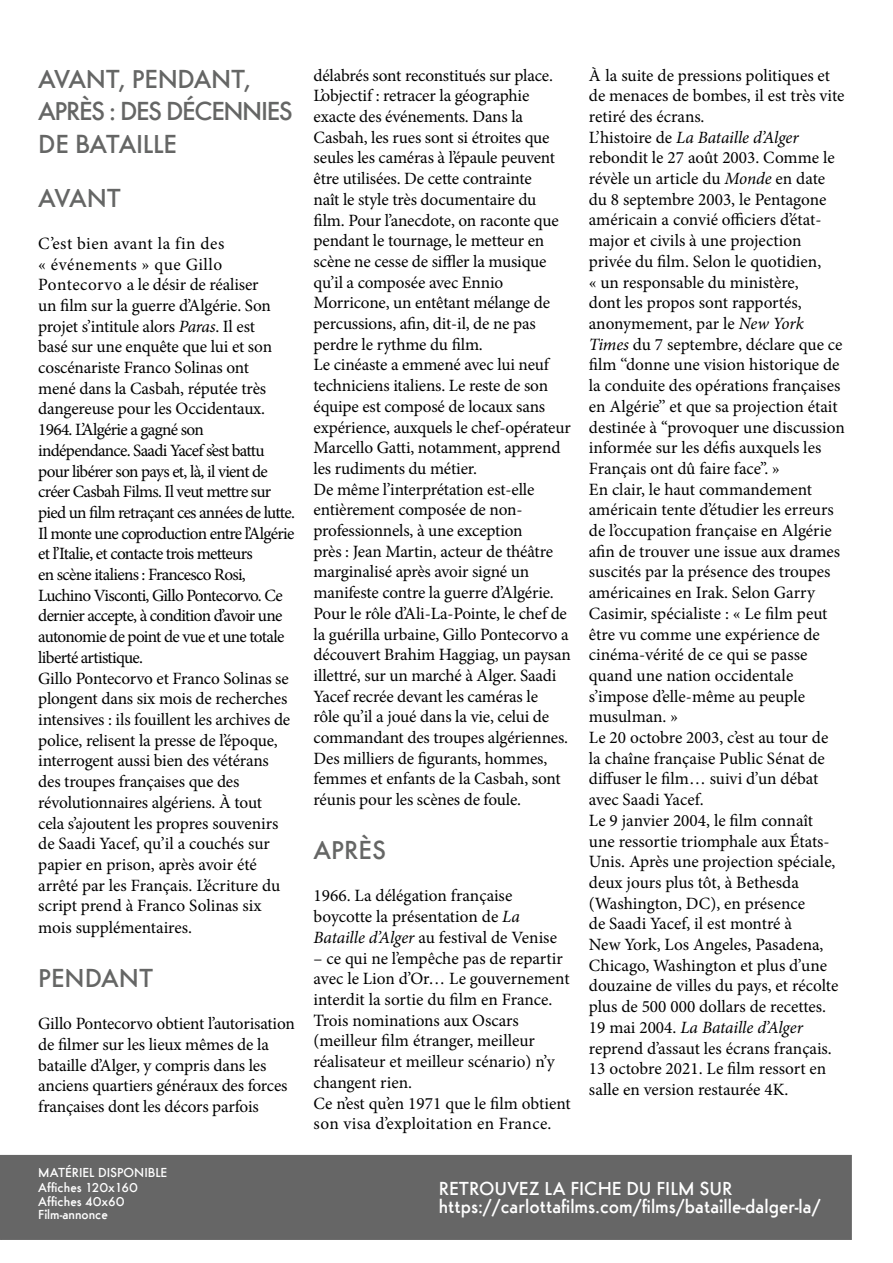
<style>
.page{position:relative;width:893px;height:1263px;background:#fff}
.page>*{position:absolute;margin:0;border:0;box-sizing:border-box;transform-origin:0 0}
.t1{font:500 27px/32.4px "Futura Ridendo";letter-spacing:-.05em;color:#656665}
.t2{font:500 27px "Futura Ridendo";letter-spacing:-.015em;color:#656665}
.t3{font:500 19.5px/18px "Futura Ridendo";color:#fff}
.t4{font:17.25px/20.7px "Minion Pro";letter-spacing:-.01em;color:#000}
.t5{font:500 13.5px/15px "Futura Ridendo";color:#fff}
.s1{font-style:italic}
</style>
<div class="page">
<div style="left:1px;top:1156px;width:850px;height:83px;background:#666"></div>
<h1 class="t1" style="left:38px;top:62px;width:256px">AVANT, PENDANT,<br>APRÈS : DES DÉCENNIES<br>DE BATAILLE</h1>
<h1 class="t2" style="left:38px;top:182px;width:84px">AVANT</h1>
<p class="t4" style="left:38px;top:233px;width:258px">C’est bien avant la fin des<br>« événements » que Gillo Pontecorvo a le désir de réaliser<br>un film sur la guerre d’Algérie. Son projet s’intitule alors <span class="s1">Paras</span>. Il est<br>basé sur une enquête que lui et son coscénariste Franco Solinas ont<br>mené dans la Casbah, réputée très dangereuse pour les Occidentaux.<br>1964. L’Algérie a gagné son indépendance. Saadi Yacef s’est battu pour libérer son pays et, là, il vient de créer Casbah Films. Il veut mettre sur pied un film retraçant ces années de lutte.<br>Il monte une coproduction entre l’Algérie et l’Italie, et contacte trois metteurs<br>en scène italiens : Francesco Rosi, Luchino Visconti, Gillo Pontecorvo. Ce dernier accepte, à condition d’avoir une autonomie de point de vue et une totale liberté artistique.<br>Gillo Pontecorvo et Franco Solinas se plongent dans six mois de recherches intensives : ils fouillent les archives de police, relisent la presse de l’époque, interrogent aussi bien des vétérans des troupes françaises que des révolutionnaires algériens. À tout<br>cela s’ajoutent les propres souvenirs de Saadi Yacef, qu’il a couchés sur papier en prison, après avoir été arrêté par les Français. L’écriture du script prend à Franco Solinas six mois supplémentaires.</p>
<h1 class="t2" style="left:38px;top:962px;width:116px">PENDANT</h1>
<p class="t4" style="left:38px;top:1013px;width:258px">Gillo Pontecorvo obtient l’autorisation de filmer sur les lieux mêmes de la bataille d’Alger, y compris dans les anciens quartiers généraux des forces françaises dont les décors parfois</p>
<p class="t5" style="left:38px;top:1165px;width:131px">MATÉRIEL DISPONIBLE<br>Affiches 120x160</p>
<p class="t5" style="left:38px;top:1194px;width:88px;line-height:13.5px">Affiches 40x60<br>Film-annonce</p>
<p class="t4" style="left:314px;top:65px;width:259px">délabrés sont reconstitués sur place.<br>L’objectif : retracer la géographie exacte des événements. Dans la Casbah, les rues sont si étroites que seules les caméras à l’épaule peuvent être utilisées. De cette contrainte<br>naît le style très documentaire du film. Pour l’anecdote, on raconte que pendant le tournage, le metteur en scène ne cesse de siffler la musique qu’il a composée avec Ennio Morricone, un entêtant mélange de percussions, afin, dit-il, de ne pas perdre le rythme du film.<br>Le cinéaste a emmené avec lui neuf techniciens italiens. Le reste de son équipe est composé de locaux sans expérience, auxquels le chef-opérateur Marcello Gatti, notamment, apprend les rudiments du métier.<br>De même l’interprétation est-elle entièrement composée de non&shy;professionnels, à une exception<br>près : Jean Martin, acteur de théâtre marginalisé après avoir signé un manifeste contre la guerre d’Algérie.<br>Pour le rôle d’Ali-La-Pointe, le chef de la guérilla urbaine, Gillo Pontecorvo a découvert Brahim Haggiag, un paysan illettré, sur un marché à Alger. Saadi Yacef recrée devant les caméras le<br>rôle qu’il a joué dans la vie, celui de commandant des troupes algériennes.<br>Des milliers de figurants, hommes, femmes et enfants de la Casbah, sont réunis pour les scènes de foule.</p>
<h1 class="t2" style="left:314px;top:834px;width:74px">APRÈS</h1>
<p class="t4" style="left:314px;top:886px;width:245px">1966. La délégation française boycotte la présentation de <span class="s1">La<br>Bataille d’Alger</span> au festival de Venise</p>
<p class="t4" style="left:314px;top:948px;width:259px">– ce qui ne l’empêche pas de repartir avec le Lion d’Or… Le gouvernement interdit la sortie du film en France.<br>Trois nominations aux Oscars (meilleur film étranger, meilleur réalisateur et meilleur scénario) n’y changent rien.<br>Ce n’est qu’en 1971 que le film obtient son visa d’exploitation en France.</p>
<p class="t4" style="left:589px;top:65px;width:257px">À la suite de pressions politiques et de menaces de bombes, il est très vite retiré des écrans.<br>L’histoire de <span class="s1">La Bataille d’Alger </span>rebondit le 27 août 2003. Comme le révèle un article du <span class="s1">Monde</span> en date du 8 septembre 2003, le Pentagone américain a convié officiers d’état&shy;major et civils à une projection privée du film. Selon le quotidien,<br>« un responsable du ministère,<br>dont les propos sont rapportés, anonymement, par le <span class="s1">New York Times</span> du 7 septembre, déclare que ce film ‘‘donne une vision historique de la conduite des opérations françaises en Algérie’’ et que sa projection était destinée à ‘‘provoquer une discussion informée sur les défis auxquels les Français ont dû faire face’’. »<br>En clair, le haut commandement américain tente d’étudier les erreurs de l’occupation française en Algérie afin de trouver une issue aux drames suscités par la présence des troupes américaines en Irak. Selon Garry Casimir, spécialiste : « Le film peut être vu comme une expérience de cinéma-vérité de ce qui se passe quand une nation occidentale s’impose d’elle-même au peuple musulman. »<br>Le 20 octobre 2003, c’est au tour de<br>la chaîne française Public Sénat de diffuser le film… suivi d’un débat avec Saadi Yacef.<br>Le 9 janvier 2004, le film connaît<br>une ressortie triomphale aux États-Unis. Après une projection spéciale, deux jours plus tôt, à Bethesda (Washington, DC), en présence<br>de Saadi Yacef, il est montré à<br>New York, Los Angeles, Pasadena, Chicago, Washington et plus d’une douzaine de villes du pays, et récolte plus de 500 000 dollars de recettes.<br>19 mai 2004. <span class="s1">La Bataille d’Alger </span>reprend d’assaut les écrans français.<br>13 octobre 2021. Le film ressort en salle en version restaurée 4K.</p>
<p class="t3" style="left:439px;top:1179px;width:383px">RETROUVEZ LA FICHE DU FILM SUR https://carlottafilms.com/films/bataille-dalger-la/</p>
</div>
